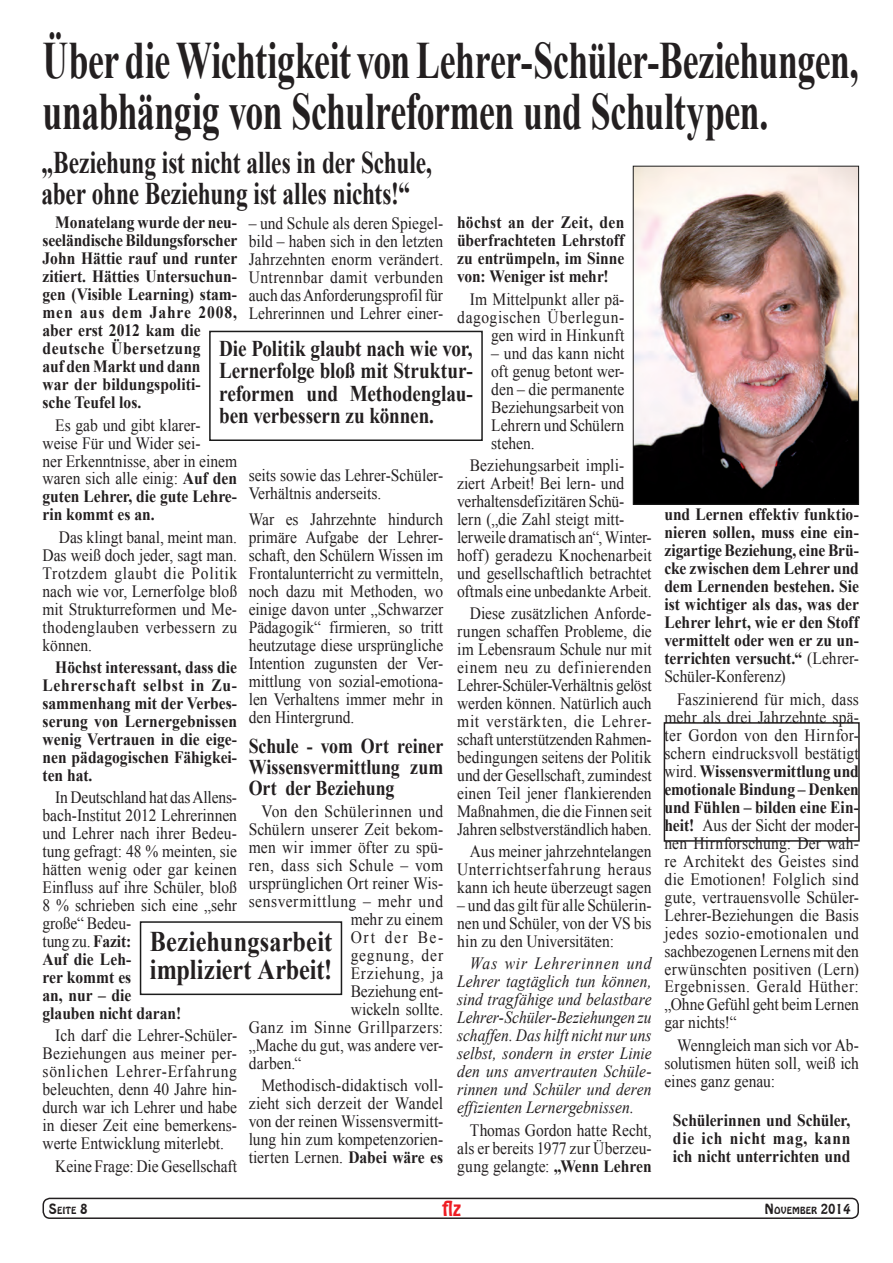
<style>
.page{position:relative;width:893px;height:1263px;background:#fff}
.page>*{position:absolute;margin:0;border:0;box-sizing:border-box;transform-origin:0 0}
.t1{font:700 52.5px/51px "Times New Roman";letter-spacing:-.015em;color:#231f20;scale:.68 1}
.t2{font:700 31.5px/31.5px "Times New Roman";letter-spacing:-.01em;color:#231f20;scale:.74 1}
.t3{font:700 28.5px/28.5px "Times New Roman";letter-spacing:.005em;color:#231f20;scale:.85 1}
.t4{font:700 22.5px/22.5px "Times New Roman";letter-spacing:-.005em;color:#231f20;text-align:justify;scale:.85 1}
.t5{font:700 21px/21px "Times New Roman";letter-spacing:-.005em;color:#231f20;text-align:justify;scale:.85 1}
.t6{font:18px "Hobo Std";color:#ee1d23}
.t7{font:17.25px/18px "Times New Roman";color:#231f20;text-align:justify;scale:.9 1}
.t8{font:700 17.25px/18px "Times New Roman";color:#231f20;text-align:justify;scale:.9 1}
.t9{font:italic 17.25px/18px "Times New Roman";letter-spacing:.005em;color:#231f20;text-align:justify;scale:.9 1}
.t10{font:17.25px/18px "Times New Roman";letter-spacing:.02em;color:#231f20;text-align:right;scale:.9 1}
.t11{font:17.25px "Times New Roman";letter-spacing:.025em;color:#231f20;scale:.9 1}
.t12{font:17.25px "Times New Roman";letter-spacing:.04em;color:#231f20;scale:.9 1}
.t13{font:17.25px "Times New Roman";letter-spacing:.035em;color:#231f20;scale:.9 1}
.t14{font:17.25px "Times New Roman";letter-spacing:.05em;color:#231f20;scale:.9 1}
.t15{font:9.45px "Hobo BT";color:#231f20}
.s1{font-weight:700}
.s2{font-weight:400}
.s3{font-size:13.5px}
</style>
<div class="page">
<div style="left:43px;top:1198px;width:816px;height:21px;border:2px solid #231f20;border-radius:7px"></div>
<img style="left:635px;top:168px;width:222px;height:335px">
<div style="left:633px;top:166px;width:226px;height:339px;border:1px solid #1c1c1c"></div>
<div style="left:209px;top:331px;width:274px;height:110px;border:2px solid #1c1c1c"></div>
<div style="left:140px;top:921px;width:202px;height:74px;border:2px solid #1c1c1c"></div>
<div style="left:664px;top:722px;width:196px;height:120px;border:2px solid #231f20"></div>
<h1 class="t1" style="left:43px;top:34px;width:1202px">Über die Wichtigkeit von Lehrer-Schüler-Beziehungen, unabhängig von Schulreformen und Schultypen.</h1>
<h2 class="t2" style="left:41px;top:146px;width:529px">„Beziehung ist nicht alles in der Schule, aber ohne Beziehung ist alles nichts!“</h2>
<p class="t7" style="left:249px;top:214px;width:218px">– und Schule als deren Spiegel&shy;bild – haben sich in den letzten Jahrzehnten enorm verändert.<br>Untrennbar damit verbunden auch das Anforderungsprofil für Lehrerinnen und Lehrer einer-</p>
<p class="t8" style="left:457px;top:213px;width:187px">höchst an der Zeit, den überfrachteten Lehrstoff zu entrümpeln, im Sinne von: Weniger ist mehr!</p>
<p class="t10" style="left:457px;top:290px;width:187px">Im Mittelpunkt aller pä&shy;dagogischen Überlegun&shy;gen wird in Hinkunft</p>
<p class="t7" style="left:491px;top:344px;width:149px">– und das kann nicht oft genug betont wer&shy;den – die permanente Beziehungsarbeit von Lehrern und Schülern stehen.</p>
<p class="t7" style="left:457px;top:456px;width:218px;text-align:left;text-indent:13px">Beziehungsarbeit impli&shy;ziert Arbeit! Bei lern- und verhaltensdefizitären Schü&shy;lern („die Zahl steigt mitt&shy;lerweile dramatisch an“, Winter&shy;hoff) geradezu Knochenarbeit und gesellschaftlich betrachtet oftmals eine unbedankte Arbeit.</p>
<p class="t7" style="left:457px;top:604px;width:218px;text-indent:13px">Diese zusätzlichen Anforde&shy;rungen schaffen Probleme, die im Lebensraum Schule nur mit einem neu zu definierenden Lehrer-Schüler-Verhältnis gelöst werden können. Natürlich auch mit verstärkten, die Lehrer&shy;schaft unterstützenden Rahmen&shy;bedingungen seitens der Politik und der Gesellschaft, zumindest einen Teil jener flankierenden Maßnahmen, die die Finnen seit Jahren selbstverständlich haben.</p>
<p class="t7" style="left:457px;top:842px;width:218px;text-indent:13px">Aus meiner jahrzehntelangen Unterrichtserfahrung heraus kann ich heute überzeugt sagen</p>
<p class="t7" style="left:457px;top:896px;width:218px">– und das gilt für alle Schülerin&shy;nen und Schüler, von der VS bis hin zu den Universitäten:</p>
<p class="t9" style="left:457px;top:954px;width:218px;text-indent:13px">Was wir Lehrerinnen und Lehrer tagtäglich tun können, sind tragfähige und belastbare Lehrer-Schüler-Beziehungen zu schaffen. Das hilft nicht nur uns selbst, sondern in erster Linie den uns anvertrauten Schüle&shy;rinnen und Schüler und deren effizienten Lernergebnissen.</p>
<p class="t7" style="left:457px;top:1121px;width:218px;text-indent:13px">Thomas Gordon hatte Recht, als er bereits 1977 zur Überzeu&shy;gung gelangte: <span class="s1">„Wenn Lehren</span></p>
<p class="t8" style="left:43px;top:213px;width:218px;text-align:left;text-indent:13px">Monatelang wurde der neu&shy;seeländische Bildungsforscher<br>John Hättie rauf und runter zitiert. Hätties Untersuchun&shy;gen (Visible Learning) stam&shy;men aus dem Jahre 2008, aber erst 2012 kam die deutsche Übersetzung<br>auf den Markt und dann<br>war der bildungspoliti-<br>sche Teufel los.</p>
<p class="t7" style="left:43px;top:415px;width:218px;text-align:left;text-indent:13px">Es gab und gibt klarer&shy;weise Für und Wider sei-<br>ner Erkenntnisse, aber in einem waren sich alle einig: <span class="s1">Auf den guten Lehrer, die gute Lehre&shy;rin kommt es an.</span></p>
<p class="t7" style="left:43px;top:528px;width:218px;text-indent:16px">Das klingt banal, meint man.<br>Das weiß doch jeder, sagt man.<br>Trotzdem glaubt die Politik nach wie vor, Lernerfolge bloß mit Strukturreformen und Me&shy;thodenglauben verbessern zu können.</p>
<p class="t8" style="left:43px;top:658px;width:218px;text-indent:13px">Höchst interessant, dass die Lehrerschaft selbst in Zu&shy;sammenhang mit der Verbes&shy;serung von Lernergebnissen wenig Vertrauen in die eige&shy;nen pädagogischen Fähigkei&shy;ten hat.</p>
<p class="t7" style="left:43px;top:788px;width:218px;text-align:left;text-indent:13px">In Deutschland hat das Allens&shy;bach-Institut 2012 Lehrerinnen und Lehrer nach ihrer Bedeu&shy;tung gefragt: 48 % meinten, sie hätten wenig oder gar keinen<br>Einfluss auf ihre Schüler, bloß<br>8 % schrieben sich eine „sehr große“ Bedeu-<br>tung zu. <span class="s1">Fazit:<br>Auf die Leh-<br>rer kommt es<br>an, nur – die<br>glauben nicht daran!</span></p>
<p class="t7" style="left:43px;top:1026px;width:218px;text-indent:13px">Ich darf die Lehrer-Schüler-Beziehungen aus meiner per&shy;sönlichen Lehrer-Erfahrung beleuchten, denn 40 Jahre hin&shy;durch war ich Lehrer und habe in dieser Zeit eine bemerkens&shy;werte Entwicklung miterlebt.</p>
<p class="t7" style="left:55px;top:1156px;width:203px">Keine Frage: Die Gesellschaft</p>
<h3 class="t4" style="left:219px;top:337px;width:300px">Die Politik glaubt nach wie vor, Lernerfolge bloß mit Struktur&shy;reformen und Methodenglau&shy;ben verbessern zu können.</h3>
<p class="t7" style="left:249px;top:466px;width:218px">seits sowie das Lehrer-Schüler-<br>Verhältnis anderseits.</p>
<p class="t7" style="left:249px;top:510px;width:218px">War es Jahrzehnte hindurch primäre Aufgabe der Lehrer&shy;schaft, den Schülern Wissen im Frontalunterricht zu vermitteln, noch dazu mit Methoden, wo einige davon unter „Schwarzer Pädagogik“ firmieren, so tritt heutzutage diese ursprüngliche Intention zugunsten der Ver&shy;mittlung von sozial-emotiona&shy;len Verhaltens immer mehr in den Hintergrund.</p>
<p class="t5" style="left:249px;top:735px;width:230px">Schule - vom Ort reiner Wissensvermittlung zum Ort der Beziehung</p>
<p class="t11" style="left:261px;top:800px;width:203px">Von den Schülerinnen und</p>
<p class="t7" style="left:249px;top:820px;width:218px">Schülern unserer Zeit bekom-</p>
<p class="t10" style="left:249px;top:838px;width:218px">men wir immer öfter zu spü-</p>
<p class="t11" style="left:249px;top:854px;width:218px">ren, dass sich Schule – vom</p>
<p class="t7" style="left:249px;top:874px;width:218px">ursprünglichen Ort reiner Wis-</p>
<p class="t13" style="left:249px;top:890px;width:218px">sensvermittlung – mehr und</p>
<p class="t7" style="left:351px;top:910px;width:104px">mehr zu einem</p>
<p class="t7" style="left:351px;top:928px;width:104px">Ort der Be-</p>
<p class="t14" style="left:351px;top:944px;width:104px">gegnung, der</p>
<p class="t12" style="left:351px;top:962px;width:104px">Erziehung, ja</p>
<p class="t7" style="left:351px;top:982px;width:104px">Beziehung ent-</p>
<p class="t7" style="left:351px;top:1000px;width:104px">wickeln sollte.</p>
<p class="t12" style="left:249px;top:1016px;width:218px">Ganz im Sinne Grillparzers:</p>
<p class="t7" style="left:249px;top:1036px;width:218px">„Mache du gut, was andere ver-</p>
<p class="t7" style="left:249px;top:1054px;width:60px">darben.“</p>
<p class="t7" style="left:249px;top:1076px;width:218px;text-indent:13px">Methodisch-didaktisch voll&shy;zieht sich derzeit der Wandel von der reinen Wissensvermitt&shy;lung hin zum kompetenzorien&shy;tierten Lernen. <span class="s1">Dabei wäre es</span></p>
<p class="t8" style="left:664px;top:505px;width:218px">und Lernen effektiv funktio&shy;nieren sollen, muss eine ein&shy;zigartige Beziehung, eine Brü&shy;cke zwischen dem Lehrer und dem Lernenden bestehen. Sie ist wichtiger als das, was der Lehrer lehrt, wie er den Stoff vermittelt oder wen er zu un&shy;terrichten versucht.“ <span class="s2">(Lehrer-Schüler-Konferenz)</span></p>
<p class="t7" style="left:664px;top:689px;width:218px;text-indent:13px">Faszinierend für mich, dass mehr als drei Jahrzehnte spä&shy;ter Gordon von den Hirnfor&shy;schern eindrucksvoll bestätigt wird. <span class="s1">Wissensvermittlung und emotionale Bindung – Denken und Fühlen – bilden eine Ein&shy;heit!</span> Aus der Sicht der moder&shy;nen Hirnforschung: Der wah&shy;re Architekt des Geistes sind die Emotionen! Folglich sind gute, vertrauensvolle Schüler-Lehrer-Beziehungen die Basis jedes sozio-emotionalen und sachbezogenen Lernens mit den erwünschten positiven (Lern)<br>Ergebnissen. Gerald Hüther: „Ohne Gefühl geht beim Lernen gar nichts!“</p>
<p class="t7" style="left:664px;top:1036px;width:218px;text-indent:13px">Wenngleich man sich vor Ab&shy;solutismen hüten soll, weiß ich eines ganz genau:</p>
<p class="t8" style="left:673px;top:1111px;width:199px">Schülerinnen und Schüler, die ich nicht mag, kann ich nicht unterrichten und</p>
<h3 class="t3" style="left:150px;top:926px;width:216px">Beziehungsarbeit impliziert Arbeit!</h3>
<p class="t15" style="left:49px;top:1205px;width:40px"><span class="s3">S</span>EITE <span class="s3">8</span></p>
<p class="t6" style="left:442px;top:1196px;width:21px">flz</p>
<p class="t15" style="left:764px;top:1205px;width:87px"><span class="s3">N</span> OVEMBER <span class="s3">2014</span></p>
</div>
